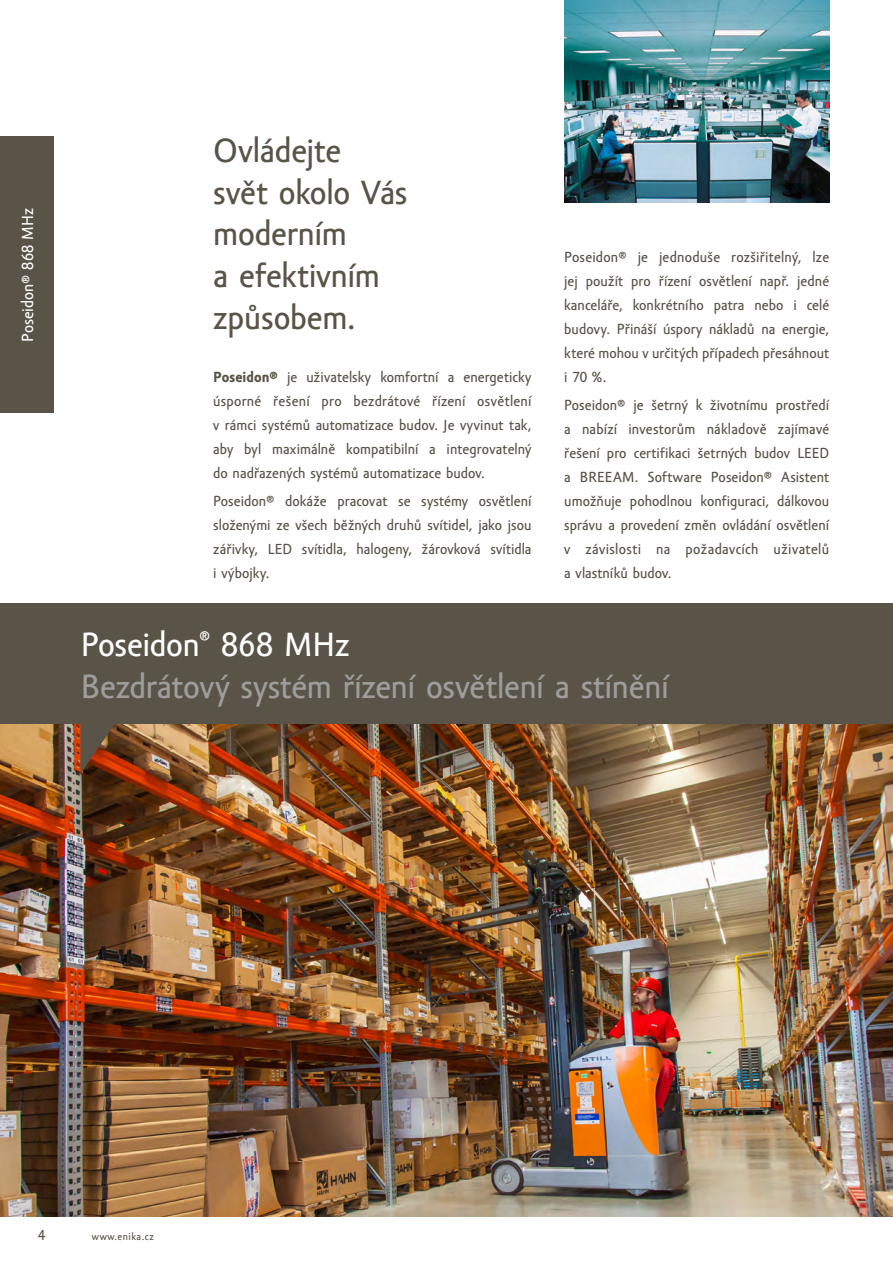
<style>
.page{position:relative;width:893px;height:1263px;background:#fff}
.page>*{position:absolute;margin:0;border:0;box-sizing:border-box;transform-origin:0 0}
.t1{font:34.5px/41.7px "Amor Sans Text Pro";letter-spacing:-.01em;color:#9d9d9c}
.t2{font:34.5px/41.7px "Amor Sans Text Pro";letter-spacing:-.005em;color:#595348}
.t3{font:16.5px "Amor Sans Text Pro";color:#fff}
.t4{font:15px/24px "Amor Sans Text Pro";letter-spacing:.005em;color:#595348;text-align:justify}
.t5{font:10.5px "Amor Sans Text Pro";letter-spacing:.05em;color:#595348}
.s1{font-weight:700}
.s2{color:#fff}
</style>
<div class="page">
<img style="left:0;top:724px;width:893px;height:492px">
<img style="left:564px;top:0;width:265px;height:202px">
<div style="left:0;top:604px;width:893px;height:120px;background:#595348"></div>
<div style="left:0;top:136px;width:54px;height:276px;background:#595348"></div>
<svg style="left:80px;top:724px;width:37px;height:50px;background:#714027"></svg>
<p class="t3" style="left:19px;top:342px;width:135px;rotate:-90deg">Poseidon® 868 MHz</p>
<h1 class="t2" style="left:213px;top:130px;width:196px">Ovládejte<br>svět okolo Vás moderním<br>a efektivním způsobem.</h1>
<p class="t4" style="left:213px;top:365px;width:320px"><span class="s1">Poseidon®</span> je uživatelsky komfortní a energeticky úsporné řešení pro bezdrátové řízení osvětlení v rámci systémů automatizace budov. Je vyvinut tak, aby byl maximálně kompatibilní a integrovatelný do nadřazených systémů automatizace budov.</p>
<p class="t4" style="left:213px;top:490px;width:320px">Poseidon® dokáže pracovat se systémy osvětlení složenými ze všech běžných druhů svítidel, jako jsou zářivky, LED svítidla, halogeny, žárovková svítidla i výbojky.</p>
<p class="t4" style="left:564px;top:245px;width:266px">Poseidon® je jednoduše rozšiřitelný, lze jej použít pro řízení osvětlení např. jedné kanceláře, konkrétního patra nebo i celé budovy. Přináší úspory nákladů na energie, které mohou v určitých případech přesáhnout i 70 %.</p>
<p class="t4" style="left:564px;top:394px;width:266px">Poseidon® je šetrný k životnímu prostředí a nabízí investorům nákladově zajímavé řešení pro certifikaci šetrných budov LEED a BREEAM. Software Poseidon® Asistent umožňuje pohodlnou konfiguraci, dálkovou správu a provedení změn ovládání osvětlení v závislosti na požadavcích uživatelů a vlastníků budov.</p>
<h1 class="t1" style="left:81px;top:625px;width:589px"><span class="s2">Poseidon</span><sup>®</sup> <span class="s2">868 MHz<br></span>Bezdrátový systém řízení osvětlení a stínění</h1>
<p class="t4" style="left:38px;top:1223px;width:9px">4</p>
<p class="t5" style="left:92px;top:1231px;width:63px">www.enika.cz</p>
</div>
